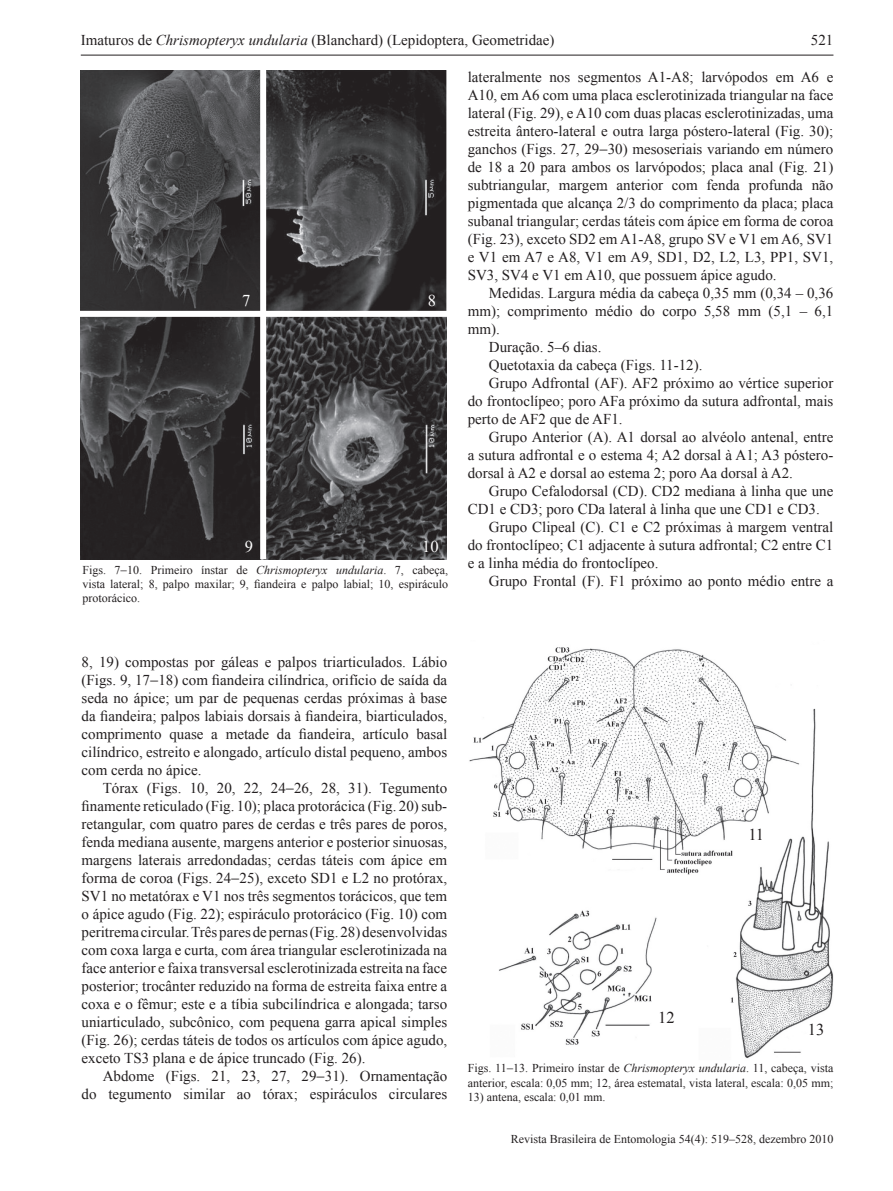
<style>
.page{position:relative;width:893px;height:1191px;background:#fff}
.page>*{position:absolute;margin:0;border:0;box-sizing:border-box;transform-origin:0 0}
.t1{font:16.5px "Times New Roman";color:#231f20}
.t2{font:16.5px "Times New Roman";color:#fff}
.t3{font:15px/18px "Times New Roman";color:#231f20;text-align:justify}
.t4{font:12px/14.4px "Times New Roman";color:#231f20;text-align:justify}
.s1{font-style:italic}
</style>
<div class="page">
<hr style="left:81px;top:55px;width:752px;height:1px;background:#231f20">
<img style="left:81px;top:70px;width:366px;height:489px">
<div style="left:76px;top:311px;width:375px;height:6px;background:#fff"></div>
<div style="left:260px;top:64px;width:6px;height:495px;background:#fff"></div>
<img style="left:469px;top:647px;width:365px;height:411px">
<p class="t3" style="left:81px;top:31px;width:475px">Imaturos de <span class="s1">Chrismopteryx undularia</span> (Blanchard) (Lepidoptera, Geometridae)</p>
<p class="t3" style="left:811px;top:31px;width:24px">521</p>
<p class="t2" style="left:242px;top:289px;width:10px">7</p>
<p class="t2" style="left:428px;top:289px;width:10px">8</p>
<p class="t2" style="left:245px;top:535px;width:10px">9</p>
<p class="t2" style="left:422px;top:535px;width:18px">10</p>
<p class="t4" style="left:82px;top:562px;width:367px">Figs. 7−10. Primeiro ínstar de <span class="s1">Chrismopteryx undularia</span>. 7, cabeça, vista lateral; 8, palpo maxilar; 9, fiandeira e palpo labial; 10, espiráculo protorácico.</p>
<p class="t3" style="left:468px;top:68px;width:367px">lateralmente nos segmentos A1-A8; larvópodos em A6 e A10, em A6 com uma placa esclerotinizada triangular na face lateral (Fig. 29), e A10 com duas placas esclerotinizadas, uma estreita ântero-lateral e outra larga póstero-lateral (Fig. 30); ganchos (Figs. 27, 29−30) mesoseriais variando em número de 18 a 20 para ambos os larvópodos; placa anal (Fig. 21) subtriangular, margem anterior com fenda profunda não pigmentada que alcança 2/3 do comprimento da placa; placa subanal triangular; cerdas táteis com ápice em forma de coroa (Fig. 23), exceto SD2 em A1-A8, grupo SV e V1 em A6, SV1 e V1 em A7 e A8, V1 em A9, SD1, D2, L2, L3, PP1, SV1, SV3, SV4 e V1 em A10, que possuem ápice agudo.</p>
<p class="t3" style="left:489px;top:284px;width:346px">Medidas. Largura média da cabeça 0,35 mm (0,34 – 0,36</p>
<p class="t3" style="left:468px;top:302px;width:367px">mm); comprimento médio do corpo 5,58 mm (5,1 – 6,1</p>
<p class="t3" style="left:468px;top:320px;width:34px">mm).</p>
<p class="t3" style="left:489px;top:338px;width:114px">Duração. 5–6 dias.</p>
<p class="t3" style="left:489px;top:356px;width:215px">Quetotaxia da cabeça (Figs. 11-12).</p>
<p class="t3" style="left:489px;top:374px;width:346px">Grupo Adfrontal (AF). AF2 próximo ao vértice superior</p>
<p class="t3" style="left:468px;top:392px;width:367px">do frontoclípeo; poro AFa próximo da sutura adfrontal, mais</p>
<p class="t3" style="left:468px;top:410px;width:156px">perto de AF2 que de AF1.</p>
<p class="t3" style="left:489px;top:428px;width:346px">Grupo Anterior (A). A1 dorsal ao alvéolo antenal, entre</p>
<p class="t3" style="left:468px;top:446px;width:367px">a sutura adfrontal e o estema 4; A2 dorsal à A1; A3 póstero-</p>
<p class="t3" style="left:468px;top:464px;width:327px">dorsal à A2 e dorsal ao estema 2; poro Aa dorsal à A2.</p>
<p class="t3" style="left:489px;top:482px;width:346px">Grupo Cefalodorsal (CD). CD2 mediana à linha que une</p>
<p class="t3" style="left:468px;top:500px;width:354px">CD1 e CD3; poro CDa lateral à linha que une CD1 e CD3.</p>
<p class="t3" style="left:489px;top:518px;width:346px">Grupo Clipeal (C). C1 e C2 próximas à margem ventral</p>
<p class="t3" style="left:468px;top:536px;width:367px">do frontoclípeo; C1 adjacente à sutura adfrontal; C2 entre C1</p>
<p class="t3" style="left:468px;top:554px;width:192px">e a linha média do frontoclípeo.</p>
<p class="t3" style="left:489px;top:572px;width:346px">Grupo Frontal (F). F1 próximo ao ponto médio entre a</p>
<p class="t3" style="left:82px;top:652px;width:367px">8, 19) compostas por gáleas e palpos triarticulados. Lábio (Figs. 9, 17−18) com fiandeira cilíndrica, orifício de saída da seda no ápice; um par de pequenas cerdas próximas à base da fiandeira; palpos labiais dorsais à fiandeira, biarticulados, comprimento quase a metade da fiandeira, artículo basal cilíndrico, estreito e alongado, artículo distal pequeno, ambos com cerda no ápice.</p>
<p class="t3" style="left:82px;top:778px;width:367px;text-indent:21px">Tórax (Figs. 10, 20, 22, 24−26, 28, 31). Tegumento finamente reticulado (Fig. 10); placa protorácica (Fig. 20) sub&shy;retangular, com quatro pares de cerdas e três pares de poros, fenda mediana ausente, margens anterior e posterior sinuosas, margens laterais arredondadas; cerdas táteis com ápice em forma de coroa (Figs. 24−25), exceto SD1 e L2 no protórax, SV1 no metatórax e V1 nos três segmentos torácicos, que tem o ápice agudo (Fig. 22); espiráculo protorácico (Fig. 10) com peritrema circular. Três pares de pernas (Fig. 28) desenvolvidas com coxa larga e curta, com área triangular esclerotinizada na face anterior e faixa transversal esclerotinizada estreita na face posterior; trocânter reduzido na forma de estreita faixa entre a coxa e o fêmur; este e a tíbia subcilíndrica e alongada; tarso uniarticulado, subcônico, com pequena garra apical simples (Fig. 26); cerdas táteis de todos os artículos com ápice agudo, exceto TS3 plana e de ápice truncado (Fig. 26).</p>
<p class="t3" style="left:82px;top:1066px;width:367px;text-align:right">Abdome (Figs. 21, 23, 27, 29−31). Ornamentação<br>do tegumento similar ao tórax; espiráculos circulares</p>
<p class="t1" style="left:658px;top:1006px;width:18px">12</p>
<p class="t1" style="left:748px;top:823px;width:17px">11</p>
<p class="t1" style="left:808px;top:1018px;width:18px">13</p>
<p class="t4" style="left:468px;top:1061px;width:367px">Figs. 11−13. Primeiro ínstar de <span class="s1">Chrismopteryx undularia</span>. 11, cabeça, vista anterior, escala: 0,05 mm; 12, área estematal, vista lateral, escala: 0,05 mm;</p>
<p class="t4" style="left:468px;top:1089px;width:139px">13) antena, escala: 0,01 mm.</p>
<p class="t4" style="left:511px;top:1131px;width:324px">Revista Brasileira de Entomologia 54(4): 519–528, dezembro 2010</p>
</div>
